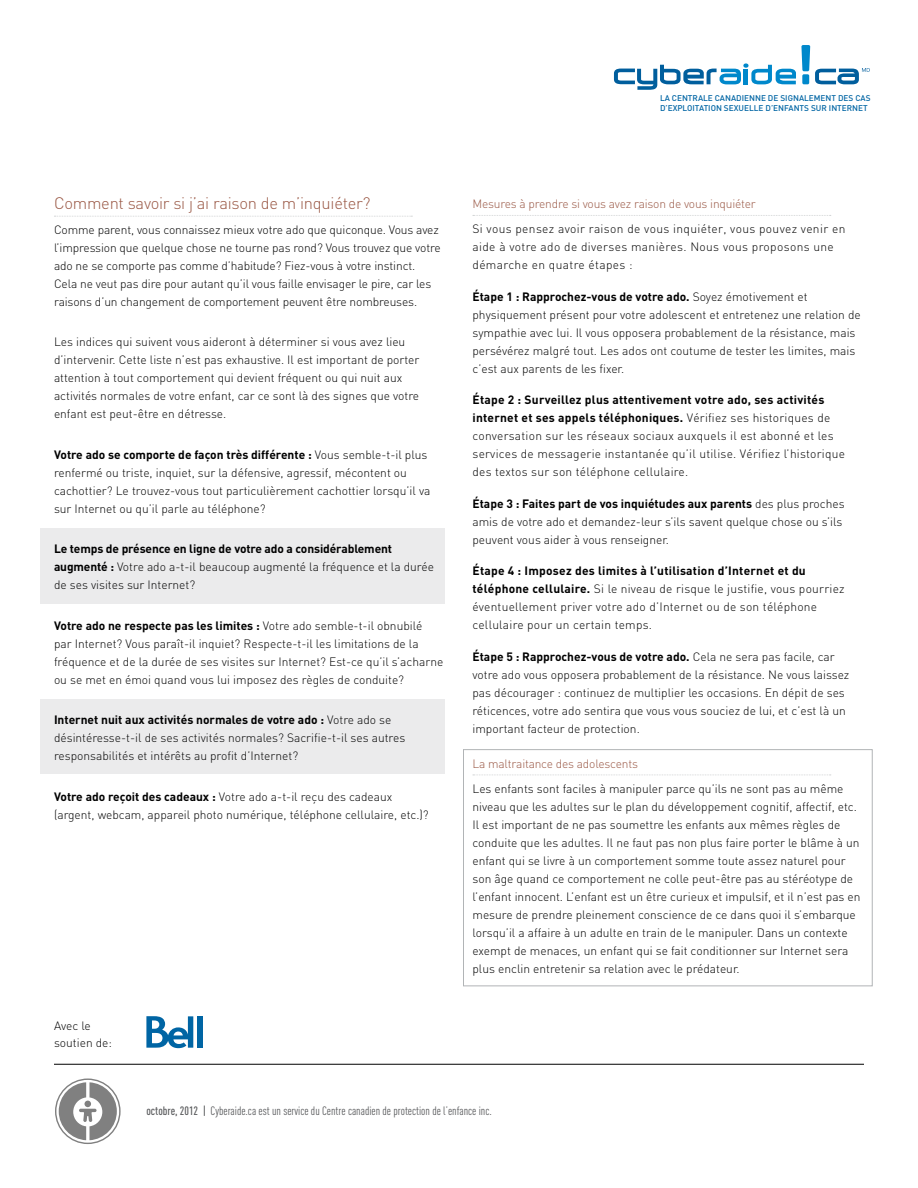
<style>
.page{position:relative;width:918px;height:1188px;background:#fff}
.page>*{position:absolute;margin:0;border:0;box-sizing:border-box;transform-origin:0 0}
.t1{font:300 16.5px "DIN";letter-spacing:-.015em;color:#995744}
.t2{font:300 12px/18px "DIN";color:#000}
.t3{font:300 12px/18px "DIN";letter-spacing:.02em;color:#000}
.t4{font:300 12px/18px "DIN";letter-spacing:.03em;color:#000}
.t5{font:12px "DIN Cond";color:#58595b}
.t6{font:300 12px "DIN";letter-spacing:-.015em;color:#995744}
.t7{font:500 8.25px/9.9px "DIN";color:#0065a4}
.s1{font-weight:700}
.s2{font-weight:500}
</style>
<div class="page">
<div style="left:40px;top:528px;width:406px;height:75px;background:#ebebec"></div>
<div style="left:40px;top:699px;width:406px;height:75px;background:#ebebec"></div>
<hr style="left:54px;top:1064px;width:810px;height:1px;background:#000">
<svg style="left:146px;top:1016px;width:47px;height:32px"></svg>
<div style="left:197px;top:1016px;width:5px;height:32px;background:#0065a4"></div>
<div style="left:55px;top:1079px;width:66px;height:65px;border:1px solid #000;border-radius:50%"></div>
<svg style="left:59px;top:1082px;width:58px;height:58px"></svg>
<svg style="left:614px;top:45px;width:256px;height:45px"></svg>
<svg style="left:54px;top:216px;width:358px;height:1px"></svg>
<svg style="left:473px;top:215px;width:358px;height:1px"></svg>
<svg style="left:473px;top:775px;width:358px;height:1px"></svg>
<div style="left:463px;top:749px;width:410px;height:237px;border:1px solid #b1b4b6"></div>
<p class="t7" style="left:660px;top:93px;width:212px">LA CENTRALE CANADIENNE DE SIGNALEMENT DES CAS<br>D’EXPLOITATION SEXUELLE D’ENFANTS SUR INTERNET</p>
<h1 class="t1" style="left:54px;top:193px;width:318px">Comment savoir si j’ai raison de m’inquiéter?</h1>
<p class="t2" style="left:54px;top:220px;width:388px">Comme parent, vous connaissez mieux votre ado que quiconque. Vous avez l’impression que quelque chose ne tourne pas rond? Vous trouvez que votre ado ne se comporte pas comme d’habitude? Fiez-vous à votre instinct.<br>Cela ne veut pas dire pour autant qu’il vous faille envisager le pire, car les raisons d’un changement de comportement peuvent être nombreuses.</p>
<p class="t2" style="left:54px;top:333px;width:367px">Les indices qui suivent vous aideront à déterminer si vous avez lieu d’intervenir. Cette liste n’est pas exhaustive. Il est important de porter attention à tout comportement qui devient fréquent ou qui nuit aux activités normales de votre enfant, car ce sont là des signes que votre enfant est peut-être en détresse.</p>
<p class="t2" style="left:54px;top:445px;width:378px"><span class="s1">Votre ado se comporte de façon très différente :</span> Vous semble-t-il plus renfermé ou triste, inquiet, sur la défensive, agressif, mécontent ou cachottier? Le trouvez-vous tout particulièrement cachottier lorsqu’il va sur Internet ou qu’il parle au téléphone?</p>
<p class="t2" style="left:54px;top:540px;width:382px"><span class="s1">Le temps de présence en ligne de votre ado a considérablement augmenté :</span> Votre ado a-t-il beaucoup augmenté la fréquence et la durée de ses visites sur Internet?</p>
<p class="t2" style="left:54px;top:616px;width:391px"><span class="s1">Votre ado ne respecte pas les limites :</span> Votre ado semble-t-il obnubilé<br>par Internet? Vous paraît-il inquiet? Respecte-t-il les limitations de la fréquence et de la durée de ses visites sur Internet? Est-ce qu’il s’acharne ou se met en émoi quand vous lui imposez des règles de conduite?</p>
<p class="t2" style="left:54px;top:711px;width:353px"><span class="s1">Internet nuit aux activités normales de votre ado :</span> Votre ado se désintéresse-t-il de ses activités normales? Sacrifie-t-il ses autres responsabilités et intérêts au profit d’Internet?</p>
<p class="t2" style="left:54px;top:787px;width:376px"><span class="s1">Votre ado reçoit des cadeaux :</span> Votre ado a-t-il reçu des cadeaux (argent, webcam, appareil photo numérique, téléphone cellulaire, etc.)?</p>
<p class="t2" style="left:54px;top:1018px;width:60px;line-height:16.5px">Avec le soutien de:</p>
<p class="t6" style="left:472px;top:197px;width:285px">Mesures à prendre si vous avez raison de vous inquiéter</p>
<p class="t4" style="left:472px;top:220px;width:374px">Si vous pensez avoir raison de vous inquiéter, vous pouvez venir en aide à votre ado de diverses manières. Nous vous proposons une démarche en quatre étapes :</p>
<p class="t2" style="left:472px;top:287px;width:390px"><span class="s1">Étape 1 : Rapprochez-vous de votre ado.</span> Soyez émotivement et physiquement présent pour votre adolescent et entretenez une relation de sympathie avec lui. Il vous opposera probablement de la résistance, mais persévérez malgré tout. Les ados ont coutume de tester les limites, mais c’est aux parents de les fixer.</p>
<p class="t3" style="left:472px;top:391px;width:374px"><span class="s1">Étape 2 : Surveillez plus attentivement votre ado, ses activités internet et ses appels téléphoniques.</span> Vérifiez ses historiques de conversation sur les réseaux sociaux auxquels il est abonné et les services de messagerie instantanée qu’il utilise. Vérifiez l’historique des textos sur son téléphone cellulaire.</p>
<p class="t2" style="left:472px;top:494px;width:374px"><span class="s1">Étape 3 : Faites part de vos inquiétudes aux parents</span> des plus proches amis de votre ado et demandez-leur s’ils savent quelque chose ou s’ils peuvent vous aider à vous renseigner.</p>
<p class="t3" style="left:472px;top:562px;width:374px"><span class="s1">Étape 4 : Imposez des limites à l’utilisation d’Internet et du téléphone cellulaire.</span> Si le niveau de risque le justifie, vous pourriez éventuellement priver votre ado d’Internet ou de son téléphone cellulaire pour un certain temps.</p>
<p class="t2" style="left:472px;top:647px;width:378px"><span class="s1">Étape 5 : Rapprochez-vous de votre ado.</span> Cela ne sera pas facile, car votre ado vous opposera probablement de la résistance. N e vous laissez pas décourager : continuez de multiplier les occasions. En dépit de ses réticences, votre ado sentira que vous vous souciez de lui, et c’est là un important facteur de protection.</p>
<p class="t6" style="left:472px;top:756px;width:167px">La maltraitance des adolescents</p>
<p class="t2" style="left:472px;top:779px;width:390px">Les enfants sont faciles à manipuler parce qu’ils ne sont pas au même niveau que les adultes sur le plan du développement cognitif, affectif, etc.<br>Il est important de ne pas soumettre les enfants aux mêmes règles de conduite que les adultes. Il ne faut pas non plus faire porter le blâme à un enfant qui se livre à un comportement somme toute assez naturel pour son âge quand ce comportement ne colle peut-être pas au stéréotype de l’enfant innocent. L’enfant est un être curieux et impulsif, et il n’est pas en mesure de prendre pleinement conscience de ce dans quoi il s’embarque lorsqu’il a affaire à un adulte en train de le manipuler. Dans un contexte exempt de menaces, un enfant qui se fait conditionner sur Internet sera plus enclin entretenir sa relation avec le prédateur.</p>
<p class="t5" style="left:146px;top:1104px;width:347px"><span class="s2">octobre, 2012 |</span> Cyberaide.ca est un service du Centre canadien de protection de l’enfance inc.</p>
</div>
